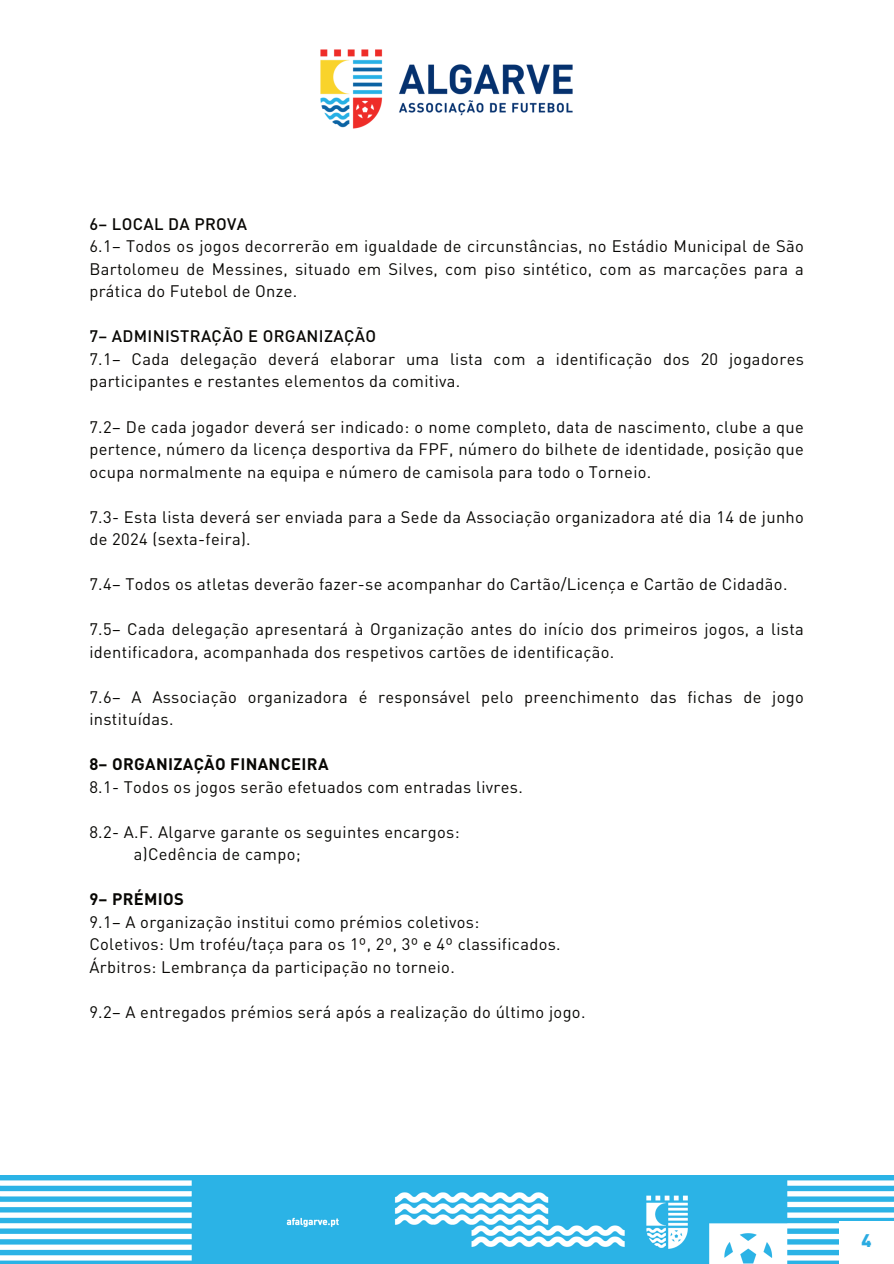
<style>
.page{position:relative;width:894px;height:1264px;background:#fff}
.page>*{position:absolute;margin:0;border:0;box-sizing:border-box;transform-origin:0 0}
.t1{font:900 18px "DIN Pro";color:#2aabe1}
.t2{font:16.5px/22.5px "DIN Pro";letter-spacing:.02em;color:#080704}
.t3{font:500 16.5px "DIN Pro";letter-spacing:.02em;color:#080704}
.t4{font:700 16.5px "DIN Pro";letter-spacing:.02em;color:#080704}
</style>
<div class="page">
<img style="left:0;top:1175px;width:893px;height:88px">
<div style="left:839px;top:1220px;width:54px;height:43px;background:#fff"></div>
<img style="left:320px;top:49px;width:253px;height:80px">
<p class="t3" style="left:89px;top:210px;width:159px">6– LOCAL DA PROVA</p>
<p class="t2" style="left:89px;top:233px;width:715px;text-align:justify">6.1– Todos os jogos decorrerão em igualdade de circunstâncias, no Estádio Municipal de São Bartolomeu de Messines, situado em Silves, com piso sintético, com as marcações para a prática do Futebol de Onze.</p>
<p class="t3" style="left:89px;top:323px;width:288px">7– ADMINISTRAÇÃO E ORGANIZAÇÃO</p>
<p class="t2" style="left:89px;top:346px;width:715px">7.1– Cada delegação deverá elaborar uma lista com a identificação dos 20 jogadores participantes e restantes elementos da comitiva.</p>
<p class="t2" style="left:89px;top:413px;width:715px;text-align:justify">7.2– De cada jogador deverá ser indicado: o nome completo, data de nascimento, clube a que pertence, número da licença desportiva da FPF, número do bilhete de identidade, posição que ocupa normalmente na equipa e número de camisola para todo o Torneio.</p>
<p class="t2" style="left:89px;top:503px;width:715px">7.3- Esta lista deverá ser enviada para a Sede da Associação organizadora até dia 14 de junho de 2024 (sexta-feira).</p>
<p class="t2" style="left:89px;top:571px;width:699px">7.4– Todos os atletas deverão fazer-se acompanhar do Cartão/Licença e Cartão de Cidadão.</p>
<p class="t2" style="left:89px;top:616px;width:715px">7.5– Cada delegação apresentará à Organização antes do início dos primeiros jogos, a lista identificadora, acompanhada dos respetivos cartões de identificação.</p>
<p class="t2" style="left:89px;top:683px;width:715px">7.6– A Associação organizadora é responsável pelo preenchimento das fichas de jogo instituídas.</p>
<p class="t4" style="left:89px;top:750px;width:241px">8– ORGANIZAÇÃO FINANCEIRA</p>
<p class="t2" style="left:89px;top:773px;width:435px">8.1- Todos os jogos serão efetuados com entradas livres.</p>
<p class="t2" style="left:134px;top:818px;width:327px;text-indent:-44px">8.2- A.F. Algarve garante os seguintes encargos: a)Cedência de campo;</p>
<p class="t4" style="left:89px;top:885px;width:96px">9– PRÉMIOS</p>
<p class="t2" style="left:89px;top:908px;width:472px">9.1– A organização institui como prémios coletivos:<br>Coletivos: Um troféu/taça para os 1º, 2º, 3º e 4º classificados.<br>Árbitros: Lembrança da participação no torneio.</p>
<p class="t2" style="left:89px;top:998px;width:497px">9.2– A entregados prémios será após a realização do último jogo.</p>
<p class="t1" style="left:861px;top:1224px;width:12px">4</p>
</div>
